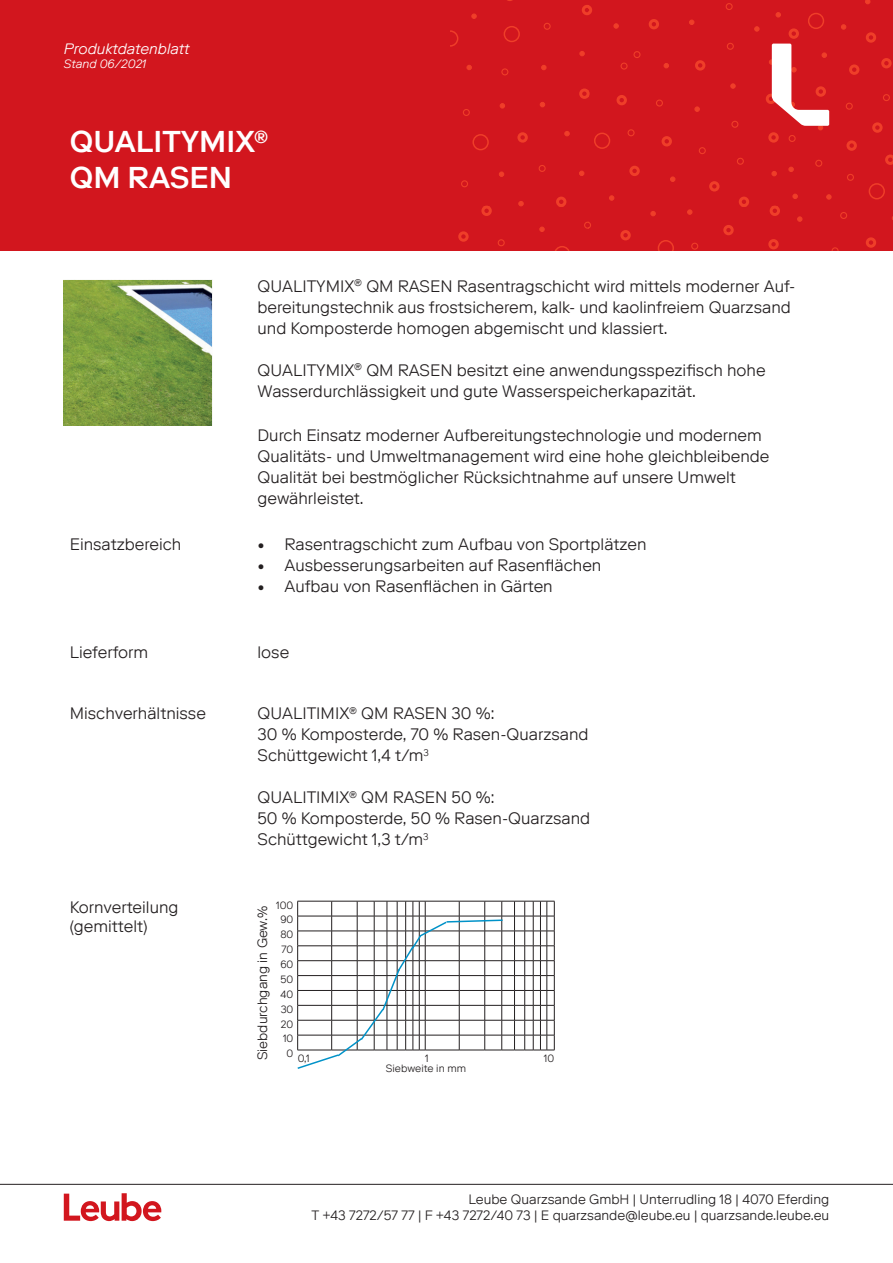
<style>
.page{position:relative;width:893px;height:1263px;background:#fff}
.page>*{position:absolute;margin:0;border:0;box-sizing:border-box;transform-origin:0 0}
.t1{font:500 30px/36px "Riforma LLTT";color:#fff}
.t2{font:300 16.5px/21px "Riforma LLTT";color:#231f20}
.t3{font:italic 300 15px "Riforma LLTT";color:#fff}
.t4{font:300 13.5px/16.2px "Riforma LLTT";color:#231f20;text-align:right}
.t5{font:italic 300 12px "Riforma LLTT";color:#fff}
.t6{font:300 10.5px/14.9px "Riforma LLTT";color:#231f20;text-align:justify}
</style>
<div class="page">
<div style="left:0;top:0;width:893px;height:251px;background:#d2161e"></div>
<svg style="left:772px;top:44px;width:57px;height:82px"></svg>
<svg style="left:64px;top:1193px;width:97px;height:28px"></svg>
<hr style="left:0;top:1184px;width:893px;height:1px;background:#231f20">
<img style="left:64px;top:280px;width:149px;height:145px">
<svg style="left:297px;top:901px;width:258px;height:168px"></svg>
<p class="t3" style="left:64px;top:39px;width:127px">Produktdatenblatt</p>
<p class="t5" style="left:64px;top:57px;width:84px">Stand 06/2021</p>
<h1 class="t1" style="left:70px;top:123px;width:200px">QUALITYMIX<sup>®<br></sup>QM RASEN</h1>
<p class="t2" style="left:258px;top:275px;width:539px">QUALITYMIX<sup>®</sup> QM RASEN Rasentragschicht wird mittels moderner Auf&shy;bereitungstechnik aus frostsicherem, kalk- und kaolinfreiem Quarzsand und Komposterde homogen abgemischt und klassiert.</p>
<p class="t2" style="left:258px;top:359px;width:510px">QUALITYMIX<sup>®</sup> QM RASEN besitzt eine anwendungsspezifisch hohe<br>Wasserdurchlässigkeit und gute Wasserspeicherkapazität.</p>
<p class="t2" style="left:258px;top:425px;width:513px">Durch Einsatz moderner Aufbereitungstechnologie und modernem Qualitäts- und Umweltmanagement wird eine hohe gleichbleibende Qualität bei bestmöglicher Rücksichtnahme auf unsere Umwelt gewährleistet.</p>
<p class="t2" style="left:70px;top:533px;width:113px">Einsatzbereich</p>
<p class="t2" style="left:258px;top:533px;width:390px">• Rasentragschicht zum Aufbau von Sportplätzen</p>
<p class="t2" style="left:258px;top:554px;width:345px">• Ausbesserungsarbeiten auf Rasenflächen</p>
<p class="t2" style="left:258px;top:575px;width:297px">• Aufbau von Rasenflächen in Gärten</p>
<p class="t2" style="left:70px;top:641px;width:80px">Lieferform</p>
<p class="t2" style="left:258px;top:641px;width:33px">lose</p>
<p class="t2" style="left:70px;top:703px;width:138px">Mischverhältnisse</p>
<p class="t2" style="left:258px;top:703px;width:333px">QUALITIMIX<sup>®</sup> QM RASEN 30 %:<br>30 % Komposterde, 70 % Rasen-Quarzsand<br>Schüttgewicht 1,4 t/m<sup>3</sup></p>
<p class="t2" style="left:258px;top:787px;width:334px">QUALITIMIX<sup>®</sup> QM RASEN 50 %:<br>50 % Komposterde, 50 % Rasen-Quarzsand<br>Schüttgewicht 1,3 t/m<sup>3</sup></p>
<p class="t2" style="left:70px;top:896px;width:110px;line-height:19.8px">Kornverteilung (gemittelt)</p>
<p class="t4" style="left:254px;top:1060px;width:156px;rotate:-90deg">Siebdurchgang in Gew.%</p>
<p class="t6" style="left:280px;top:897px;width:15px;text-indent:-4px">100<br>90<br>80<br>70<br>60<br>50<br>40<br>30<br>20<br>10</p>
<p class="t6" style="left:287px;top:1050px;width:25px">0 0,1</p>
<p class="t6" style="left:425px;top:1050px;width:5px">1</p>
<p class="t6" style="left:544px;top:1050px;width:12px">10</p>
<p class="t6" style="left:386px;top:1061px;width:82px">Siebweite in mm</p>
<p class="t4" style="left:311px;top:1191px;width:519px">Leube Quarzsande GmbH | Unterrudling 18 | 4070 Eferding<br>T +43 7272/57 77 | F +43 7272/40 73 | E quarzsande@leube.eu | quarzsande.leube.eu</p>
</div>
